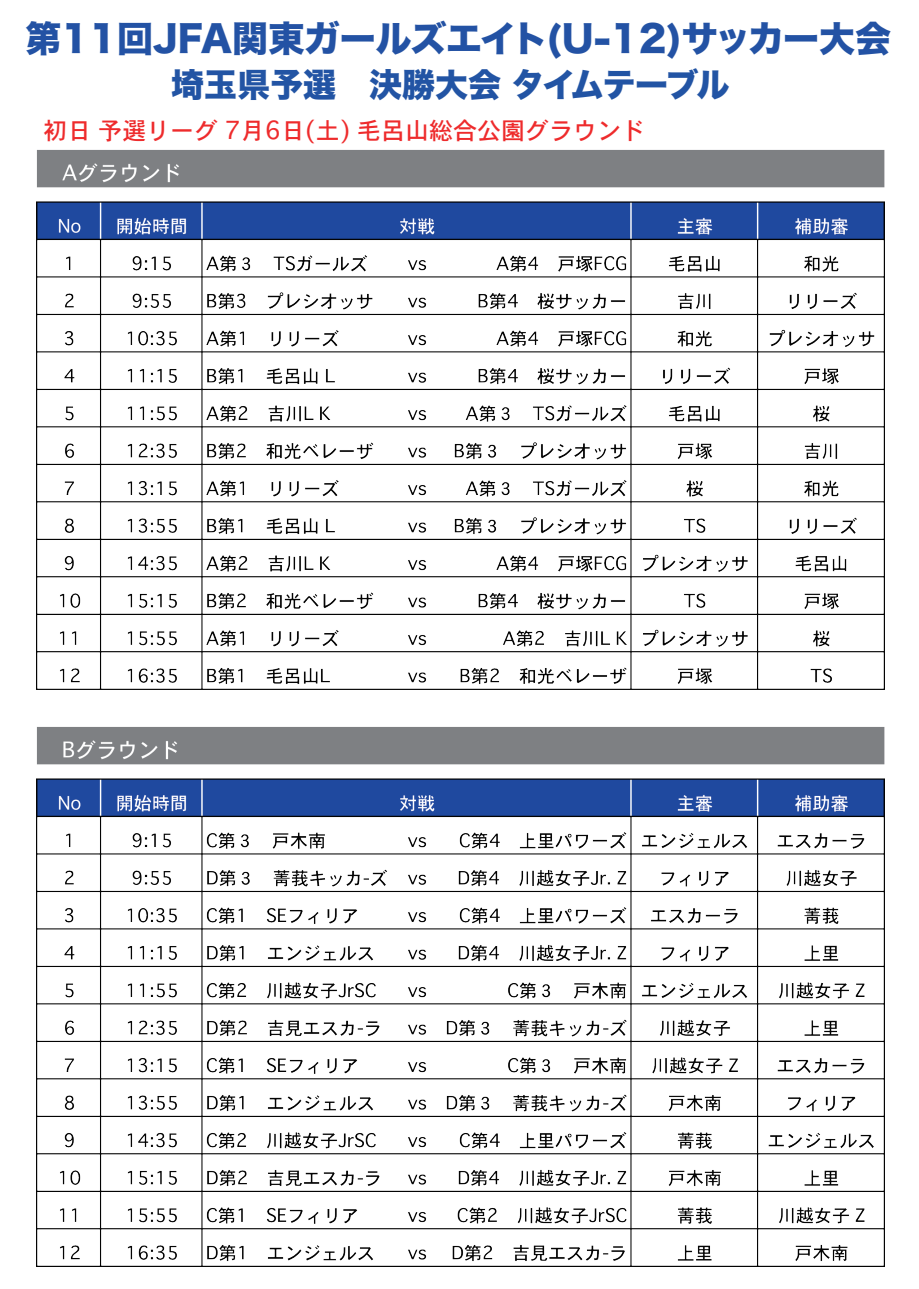
<style>
.page{position:relative;width:919px;height:1289px;background:#fff}
.page>*{position:absolute;margin:0;border:0;box-sizing:border-box;transform-origin:0 0}
.t1{font:36px "Hira Kaku Std W8";letter-spacing:-.01em;color:#2352a4}
.t2{font:33px "Hira Kaku Std W8";color:#2254a4}
.t3{font:24px "Osaka";color:#ee2b2c}
</style>
<div class="page">
<img style="left:36px;top:150px;width:848px;height:1116px">
<p class="t1" style="left:26px;top:19px;width:867px">第11回JFA関東ガールズエイト(U-12)サッカー大会</p>
<p class="t2" style="left:171px;top:67px;width:560px">埼玉県予選　決勝大会 タイムテーブル</p>
<p class="t3" style="left:44px;top:115px;width:603px">初日 予選リーグ 7月6日(土) 毛呂山総合公園グラウンド</p>
</div>
